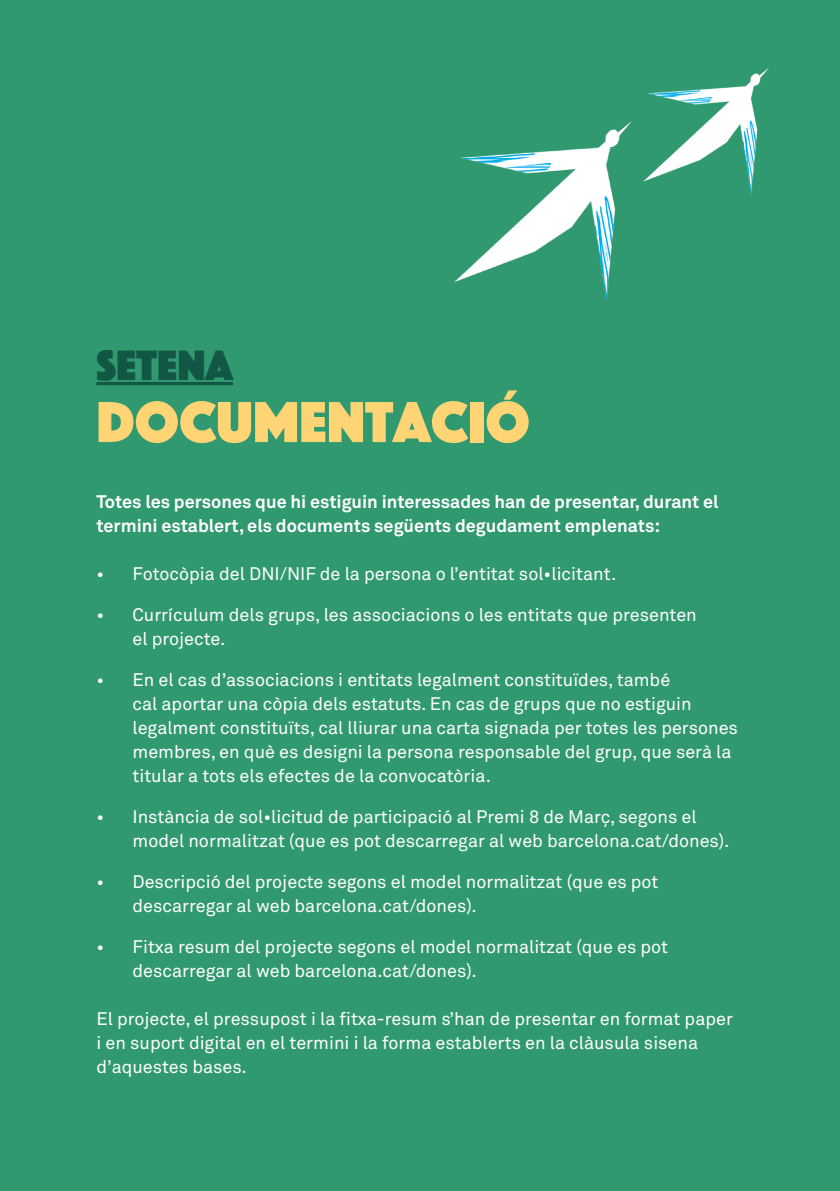
<style>
.page{position:relative;width:840px;height:1191px;background:#fff}
.page>*{position:absolute;margin:0;border:0;box-sizing:border-box;transform-origin:0 0}
.t1{font:60px "Phosphate Solid";color:#fed474}
.t2{font:44px "Phosphate Solid";color:#125645}
.t3{font:18px/24px "Akkurat Std";color:#fff}
.t4{font:700 18px/24px "Akkurat Std";color:#fff}
</style>
<div class="page">
<div style="left:0;top:0;width:839px;height:1191px;background:#319970"></div>
<hr style="left:96px;top:382px;width:137px;height:3px;background:#125645">
<img style="left:454px;top:88px;width:202px;height:215px">
<img style="left:642px;top:44px;width:143px;height:162px">
<h2 class="t2" style="left:96px;top:334px;width:138px">SETENA</h2>
<h1 class="t1" style="left:96px;top:379px;width:434px">DOCUMENTACIÓ</h1>
<p class="t4" style="left:96px;top:489px;width:623px">Totes les persones que hi estiguin interessades han de presentar, durant el termini establert, els documents següents degudament emplenats:</p>
<p class="t3" style="left:96px;top:561px;width:521px">• Fotocòpia del DNI/NIF de la persona o l’entitat sol•licitant.</p>
<p class="t3" style="left:132px;top:602px;width:565px;text-indent:-36px">• Currículum dels grups, les associacions o les entitats que presenten el projecte.</p>
<p class="t3" style="left:132px;top:667px;width:606px;text-indent:-36px">• En el cas d’associacions i entitats legalment constituïdes, també<br>cal aportar una còpia dels estatuts. En cas de grups que no estiguin legalment constituïts, cal lliurar una carta signada per totes les persones membres, en què es designi la persona responsable del grup, que serà la titular a tots els efectes de la convocatòria.</p>
<p class="t3" style="left:132px;top:804px;width:598px;text-indent:-36px">• Instància de sol•licitud de participació al Premi 8 de Març, segons el model normalitzat (que es pot descarregar al web barcelona.cat/dones).</p>
<p class="t3" style="left:132px;top:869px;width:527px;text-indent:-36px">• Descripció del projecte segons el model normalitzat (que es pot descarregar al web barcelona.cat/dones).</p>
<p class="t3" style="left:132px;top:934px;width:537px;text-indent:-36px">• Fitxa resum del projecte segons el model normalitzat (que es pot descarregar al web barcelona.cat/dones).</p>
<p class="t3" style="left:96px;top:1006px;width:637px">El projecte, el pressupost i la fitxa-resum s’han de presentar en format paper i en suport digital en el termini i la forma establerts en la clàusula sisena d’aquestes bases.</p>
</div>
